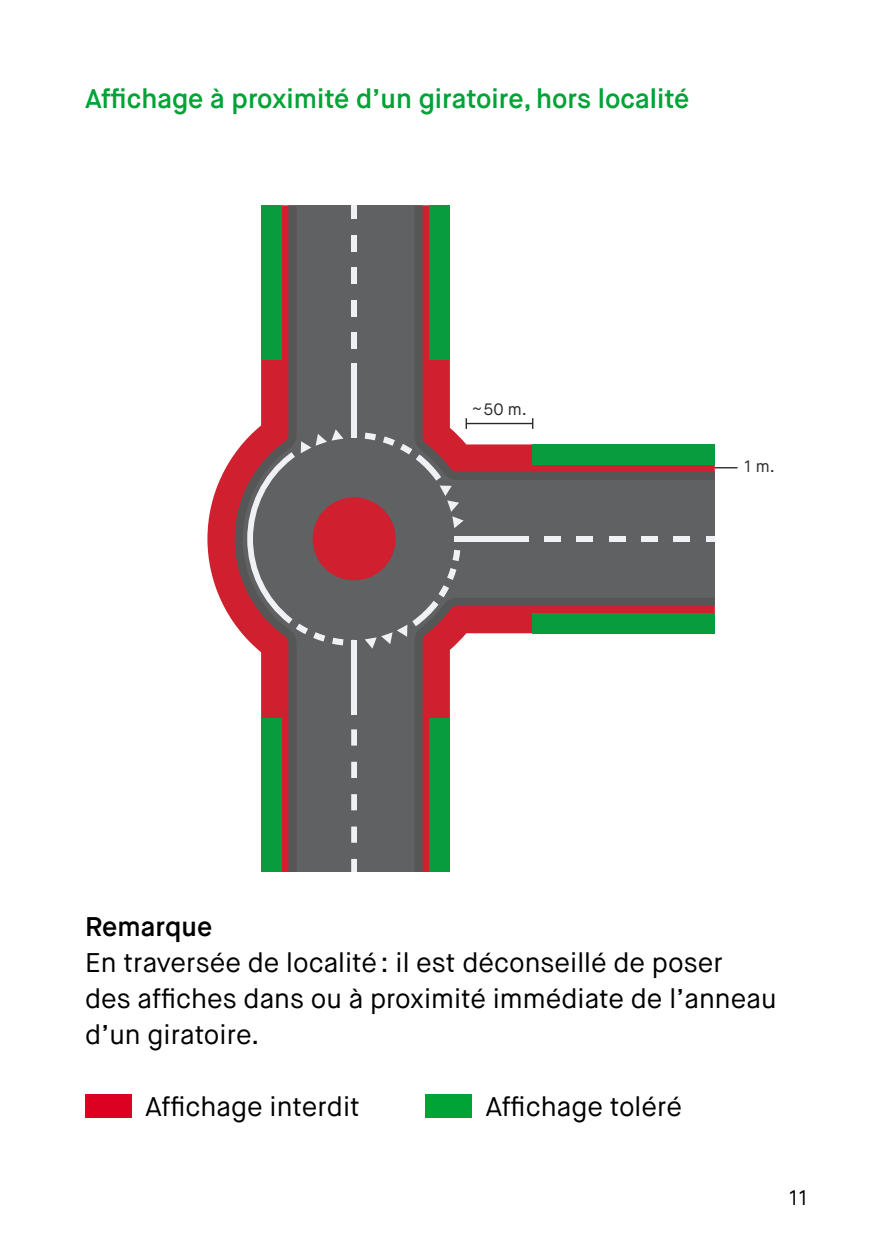
<style>
.page{position:relative;width:893px;height:1259px;background:#fff}
.page>*{position:absolute;margin:0;border:0;box-sizing:border-box;transform-origin:0 0}
.t1{font:27px/36px "Maison Neue";color:#000}
.t2{font:600 27px "Maison Neue";color:#00a336}
.t3{font:600 27px "Maison Neue";color:#000}
.t4{font:21px "Maison Neue";color:#000}
.t5{font:16.5px "Maison Neue";color:#282828}
</style>
<div class="page">
<div style="left:85px;top:1094px;width:47px;height:23px;background:#dc0120"></div>
<div style="left:425px;top:1094px;width:47px;height:23px;background:#00a336"></div>
<svg style="left:207px;top:453px;width:28px;height:172px;fill:#d01f2e"></svg>
<svg style="left:243px;top:205px;width:472px;height:666px"></svg>
<div style="left:351px;top:332px;width:6px;height:16px;background:#eff1f5"></div>
<div style="left:351px;top:300px;width:6px;height:16px;background:#eff1f5"></div>
<div style="left:351px;top:268px;width:6px;height:16px;background:#eff1f5"></div>
<div style="left:351px;top:235px;width:6px;height:16px;background:#eff1f5"></div>
<div style="left:351px;top:205px;width:6px;height:14px;background:#eff1f5"></div>
<div style="left:351px;top:364px;width:6px;height:74px;background:#eff1f5"></div>
<div style="left:313px;top:497px;width:83px;height:83px;background:#d01f2e;border-radius:50%"></div>
<div style="left:351px;top:729px;width:6px;height:16px;background:#eff1f5"></div>
<div style="left:351px;top:762px;width:6px;height:16px;background:#eff1f5"></div>
<div style="left:351px;top:794px;width:6px;height:16px;background:#eff1f5"></div>
<div style="left:351px;top:826px;width:6px;height:16px;background:#eff1f5"></div>
<div style="left:351px;top:859px;width:6px;height:12px;background:#eff1f5"></div>
<div style="left:351px;top:640px;width:6px;height:74px;background:#eff1f5"></div>
<svg style="left:365px;top:550px;width:95px;height:98px;background:#7b5e62"></svg>
<svg style="left:247px;top:429px;width:107px;height:217px"></svg>
<div style="left:430px;top:205px;width:20px;height:155px;background:#089c3e"></div>
<div style="left:533px;top:444px;width:182px;height:20px;background:#089c3e"></div>
<div style="left:533px;top:613px;width:182px;height:20px;background:#089c3e"></div>
<div style="left:261px;top:205px;width:20px;height:155px;background:#089c3e"></div>
<div style="left:430px;top:718px;width:20px;height:153px;background:#089c3e"></div>
<div style="left:261px;top:718px;width:20px;height:153px;background:#089c3e"></div>
<div style="left:706px;top:536px;width:9px;height:6px;background:#eff1f5"></div>
<div style="left:544px;top:536px;width:16px;height:6px;background:#eff1f5"></div>
<div style="left:577px;top:536px;width:16px;height:6px;background:#eff1f5"></div>
<div style="left:609px;top:536px;width:16px;height:6px;background:#eff1f5"></div>
<div style="left:641px;top:536px;width:17px;height:6px;background:#eff1f5"></div>
<div style="left:674px;top:536px;width:16px;height:6px;background:#eff1f5"></div>
<div style="left:455px;top:536px;width:74px;height:6px;background:#eff1f5"></div>
<hr style="left:466px;top:423px;width:67px;height:1px;background:#282828">
<svg style="left:365px;top:418px;width:102px;height:110px;background:#7f5f62"></svg>
<svg style="left:715px;top:467px;width:22px;height:1px"></svg>
<p class="t2" style="left:85px;top:82px;width:606px">Affichage à proximité d’un giratoire, hors localité</p>
<p class="t5" style="left:472px;top:399px;width:56px">~50 m.</p>
<p class="t5" style="left:744px;top:456px;width:32px">1 m.</p>
<p class="t3" style="left:85px;top:910px;width:129px">Remarque</p>
<p class="t1" style="left:85px;top:945px;width:693px">En traversée de localité: il est déconseillé de poser<br>des affiches dans ou à proximité immédiate de l’anneau d’un giratoire.</p>
<p class="t1" style="left:145px;top:1089px;width:216px">Affichage interdit</p>
<p class="t1" style="left:485px;top:1089px;width:198px">Affichage toléré</p>
<p class="t4" style="left:789px;top:1184px;width:21px">11</p>
</div>
